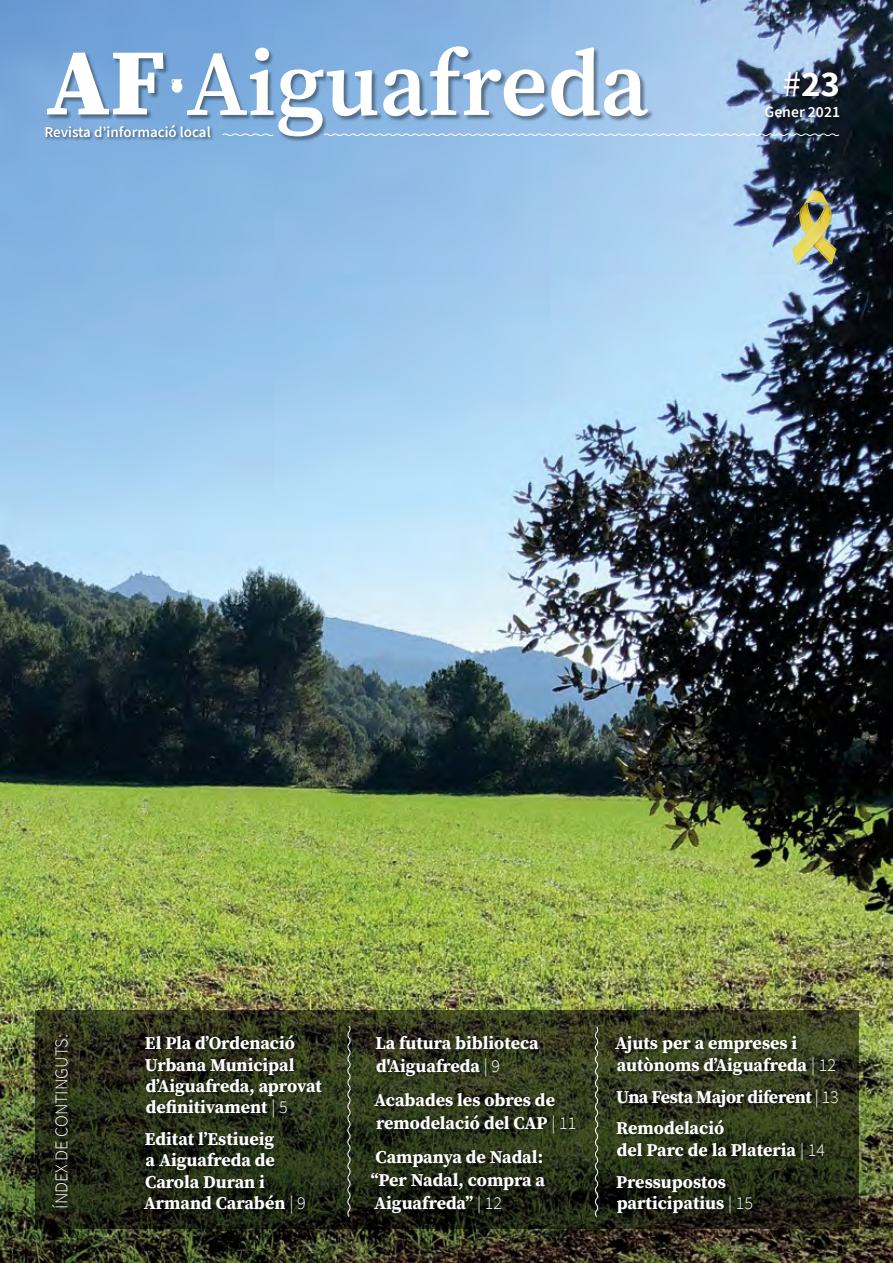
<style>
.page{position:relative;width:893px;height:1263px;background:#fff}
.page>*{position:absolute;margin:0;border:0;box-sizing:border-box;transform-origin:0 0}
.t1{font:600 92.25px "Source Serif Pro";color:#fff}
.t2{font:700 36.75px "Source Sans Pro";color:#fff}
.t3{font:700 18px/21.3px "Source Serif Pro";color:#fff}
.t4{font:700 18px/31.8px "Source Serif Pro";letter-spacing:-.02em;color:#fff}
.t5{font:300 18px "Source Sans Pro";color:#fff}
.t6{font:600 15.6px "Source Sans Pro";color:#fff}
.t7{font:600 15px "Source Sans Pro";color:#fff}
.s1{font-weight:400}
.s2{font-family:"Source Sans Pro";font-weight:300}
</style>
<div class="page">
<img style="left:0;top:0;width:893px;height:1263px">
<svg style="left:35px;top:1010px;width:823px;height:218px;background:#2b2f19"></svg>
<div style="left:784px;top:71px;width:59px;height:29px;background:#000;opacity:.6"></div>
<div style="left:45px;top:125px;width:169px;height:16px;background:#000;opacity:.5"></div>
<div style="left:764px;top:107px;width:79px;height:14px;background:#000;opacity:.6"></div>
<div style="left:187px;top:47px;width:467px;height:95px;background:#000;opacity:.4"></div>
<div style="left:47px;top:53px;width:122px;height:67px;background:#000;opacity:.4"></div>
<svg style="left:47px;top:53px;width:116px;height:61px"></svg>
<svg style="left:172px;top:79px;width:10px;height:14px"></svg>
<div style="left:142px;top:1034px;width:700px;height:183px;background:#000;opacity:.5"></div>
<div style="left:51px;top:1035px;width:21px;height:176px;background:#000;opacity:.5"></div>
<svg style="left:346px;top:1025px;width:6px;height:193px"></svg>
<svg style="left:594px;top:1025px;width:5px;height:193px"></svg>
<svg style="left:323px;top:133px;width:517px;height:4px;background:#acc6e1"></svg>
<img style="left:792px;top:191px;width:44px;height:74px">
<h1 class="t1" style="left:186px;top:21px;width:464px">Aiguafreda</h1>
<p class="t7" style="left:44px;top:122px;width:168px">Revista d’informació local</p>
<h2 class="t2" style="left:783px;top:58px;width:59px"><span class="s1">#</span>23</h2>
<p class="t6" style="left:764px;top:102px;width:77px">Gener 2021</p>
<p class="t5" style="left:50px;top:1209px;width:176px;rotate:-90deg">ÍNDEX DE CONTINGUTS:</p>
<p class="t3" style="left:145px;top:1032px;width:179px">El Pla d’Ordenació<br>Urbana Municipal d’Aiguafreda, aprovat definitivament <span class="s2">| 5</span></p>
<p class="t3" style="left:144px;top:1128px;width:163px">Editat l’Estiueig<br>a Aiguafreda de<br>Carola Duran i<br>Armand Carabén <span class="s2">| 9</span></p>
<p class="t3" style="left:375px;top:1031px;width:165px;line-height:23.1px">La futura biblioteca d'Aiguafreda <span class="s2">| 9</span></p>
<p class="t3" style="left:374px;top:1088px;width:204px;line-height:23.1px">Acabades les obres de remodelació del CAP <span class="s2">| 11</span></p>
<p class="t3" style="left:371px;top:1145px;width:176px;line-height:23.1px;text-align:justify">Campanya de Nadal: “Per Nadal, compra a Aiguafreda” <span class="s2">| 12</span></p>
<p class="t3" style="left:615px;top:1032px;width:222px">Ajuts per a empreses i autònoms d’Aiguafreda <span class="s2">| 12</span></p>
<p class="t4" style="left:616px;top:1080px;width:224px">Una Festa Major diferent <span class="s2">| 13<br></span>Remodelació</p>
<p class="t3" style="left:616px;top:1133px;width:210px;line-height:31.8px">del Parc de la Plateria <span class="s2">| 14<br></span>Pressupostos</p>
<p class="t3" style="left:617px;top:1192px;width:138px">participatius <span class="s2">| 15</span></p>
</div>
